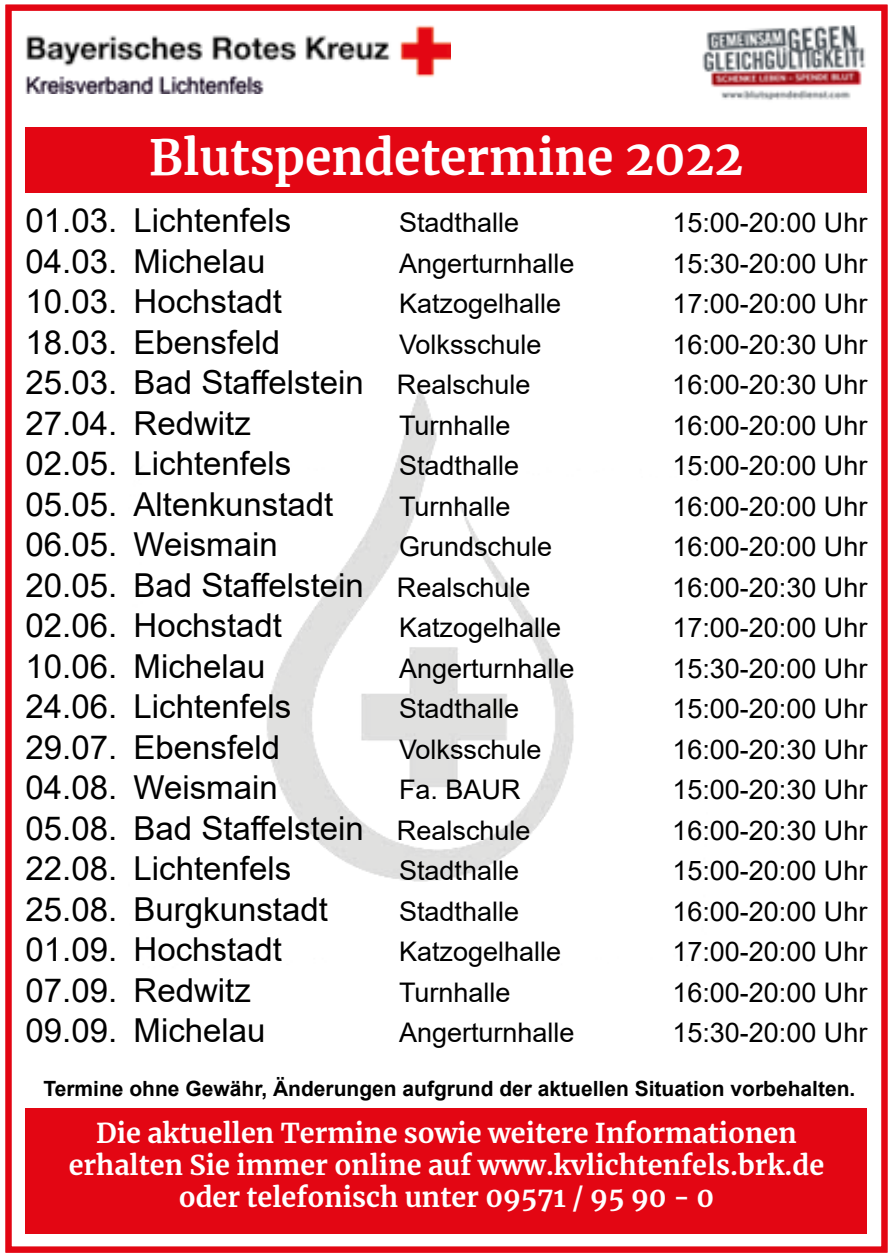
<style>
.page{position:relative;width:893px;height:1259px;background:#fff}
.page>*{position:absolute;margin:0;border:0;box-sizing:border-box;transform-origin:0 0}
.t1{font:700 48px "Merriweather";color:#fff}
.t2{font:33px "Arial";color:#000}
.t3{font:27px "Arial";color:#000}
.t4{font:700 27px/32.4px "Merriweather";color:#fff;text-align:center}
.t5{font:700 21px "Arial";color:#000}
.s1{font-size:27px}
</style>
<div class="page">
<img style="left:267px;top:387px;width:307px;height:495px">
<div style="left:26px;top:128px;width:841px;height:65px;background:#e30613"></div>
<img style="left:26px;top:26px;width:425px;height:68px">
<img style="left:702px;top:26px;width:164px;height:74px">
<div style="left:26px;top:1107px;width:841px;height:126px;background:#e30613"></div>
<div style="left:6px;top:5px;width:881px;height:1247px;border:6px solid #e30613"></div>
<h1 class="t1" style="left:149px;top:124px;width:596px">Blutspendetermine 2022</h1>
<p class="t2" style="left:26px;top:198px;width:267px">01.03. Lichtenfels</p>
<p class="t3" style="left:399px;top:204px;width:122px">Stadthalle</p>
<p class="t3" style="left:672px;top:204px;width:197px">15:00-20:00 Uhr</p>
<p class="t2" style="left:26px;top:238px;width:242px">04.03. Michelau</p>
<p class="t3" style="left:399px;top:244px;width:177px">Angerturnhalle</p>
<p class="t3" style="left:672px;top:244px;width:197px">15:30-20:00 Uhr</p>
<p class="t2" style="left:26px;top:279px;width:258px">10.03. Hochstadt</p>
<p class="t3" style="left:399px;top:285px;width:164px">Katzogelhalle</p>
<p class="t3" style="left:672px;top:285px;width:197px">17:00-20:00 Uhr</p>
<p class="t2" style="left:26px;top:319px;width:256px">18.03. Ebensfeld</p>
<p class="t3" style="left:399px;top:325px;width:144px">Volksschule</p>
<p class="t3" style="left:672px;top:325px;width:197px">16:00-20:30 Uhr</p>
<p class="t2" style="left:26px;top:360px;width:506px">25.03. Bad Staffelstein <span class="s1">Realschule</span></p>
<p class="t3" style="left:672px;top:366px;width:197px">16:00-20:30 Uhr</p>
<p class="t2" style="left:26px;top:400px;width:227px">27.04. Redwitz</p>
<p class="t3" style="left:399px;top:406px;width:113px">Turnhalle</p>
<p class="t3" style="left:672px;top:406px;width:197px">16:00-20:00 Uhr</p>
<p class="t2" style="left:26px;top:441px;width:267px">02.05. Lichtenfels</p>
<p class="t3" style="left:399px;top:447px;width:122px">Stadthalle</p>
<p class="t3" style="left:672px;top:447px;width:197px">15:00-20:00 Uhr</p>
<p class="t2" style="left:26px;top:481px;width:309px">05.05. Altenkunstadt</p>
<p class="t3" style="left:399px;top:487px;width:113px">Turnhalle</p>
<p class="t3" style="left:672px;top:487px;width:197px">16:00-20:00 Uhr</p>
<p class="t2" style="left:26px;top:522px;width:254px">06.05. Weismain</p>
<p class="t3" style="left:399px;top:528px;width:155px">Grundschule</p>
<p class="t3" style="left:672px;top:528px;width:197px">16:00-20:00 Uhr</p>
<p class="t2" style="left:26px;top:562px;width:506px">20.05. Bad Staffelstein <span class="s1">Realschule</span></p>
<p class="t3" style="left:672px;top:568px;width:197px">16:00-20:30 Uhr</p>
<p class="t2" style="left:26px;top:603px;width:258px">02.06. Hochstadt</p>
<p class="t3" style="left:399px;top:609px;width:164px">Katzogelhalle</p>
<p class="t3" style="left:672px;top:609px;width:197px">17:00-20:00 Uhr</p>
<p class="t2" style="left:26px;top:643px;width:242px">10.06. Michelau</p>
<p class="t3" style="left:399px;top:649px;width:177px">Angerturnhalle</p>
<p class="t3" style="left:672px;top:649px;width:197px">15:30-20:00 Uhr</p>
<p class="t2" style="left:26px;top:684px;width:267px">24.06. Lichtenfels</p>
<p class="t3" style="left:399px;top:690px;width:122px">Stadthalle</p>
<p class="t3" style="left:672px;top:690px;width:197px">15:00-20:00 Uhr</p>
<p class="t2" style="left:26px;top:724px;width:256px">29.07. Ebensfeld</p>
<p class="t3" style="left:399px;top:730px;width:144px">Volksschule</p>
<p class="t3" style="left:672px;top:730px;width:197px">16:00-20:30 Uhr</p>
<p class="t2" style="left:26px;top:765px;width:254px">04.08. Weismain</p>
<p class="t3" style="left:399px;top:771px;width:123px">Fa. BAUR</p>
<p class="t3" style="left:672px;top:771px;width:197px">15:00-20:30 Uhr</p>
<p class="t2" style="left:26px;top:805px;width:506px">05.08. Bad Staffelstein <span class="s1">Realschule</span></p>
<p class="t3" style="left:672px;top:811px;width:197px">16:00-20:30 Uhr</p>
<p class="t2" style="left:26px;top:846px;width:267px">22.08. Lichtenfels</p>
<p class="t3" style="left:399px;top:852px;width:122px">Stadthalle</p>
<p class="t3" style="left:672px;top:852px;width:197px">15:00-20:00 Uhr</p>
<p class="t2" style="left:26px;top:886px;width:304px">25.08. Burgkunstadt</p>
<p class="t3" style="left:399px;top:892px;width:122px">Stadthalle</p>
<p class="t3" style="left:672px;top:892px;width:197px">16:00-20:00 Uhr</p>
<p class="t2" style="left:26px;top:927px;width:258px">01.09. Hochstadt</p>
<p class="t3" style="left:399px;top:933px;width:164px">Katzogelhalle</p>
<p class="t3" style="left:672px;top:933px;width:197px">17:00-20:00 Uhr</p>
<p class="t2" style="left:26px;top:967px;width:227px">07.09. Redwitz</p>
<p class="t3" style="left:399px;top:973px;width:113px">Turnhalle</p>
<p class="t3" style="left:672px;top:973px;width:197px">16:00-20:00 Uhr</p>
<p class="t2" style="left:26px;top:1008px;width:242px">09.09. Michelau</p>
<p class="t3" style="left:399px;top:1014px;width:177px">Angerturnhalle</p>
<p class="t3" style="left:672px;top:1014px;width:197px">15:30-20:00 Uhr</p>
<p class="t5" style="left:44px;top:1073px;width:813px">Termine ohne Gewähr, Änderungen aufgrund der aktuellen Situation vorbehalten.</p>
<p class="t4" style="left:69px;top:1116px;width:757px">Die aktuellen Termine sowie weitere Informationen erhalten Sie immer online auf www.kvlichtenfels.brk.de oder telefonisch unter 09571 / 95 90 - 0</p>
</div>
